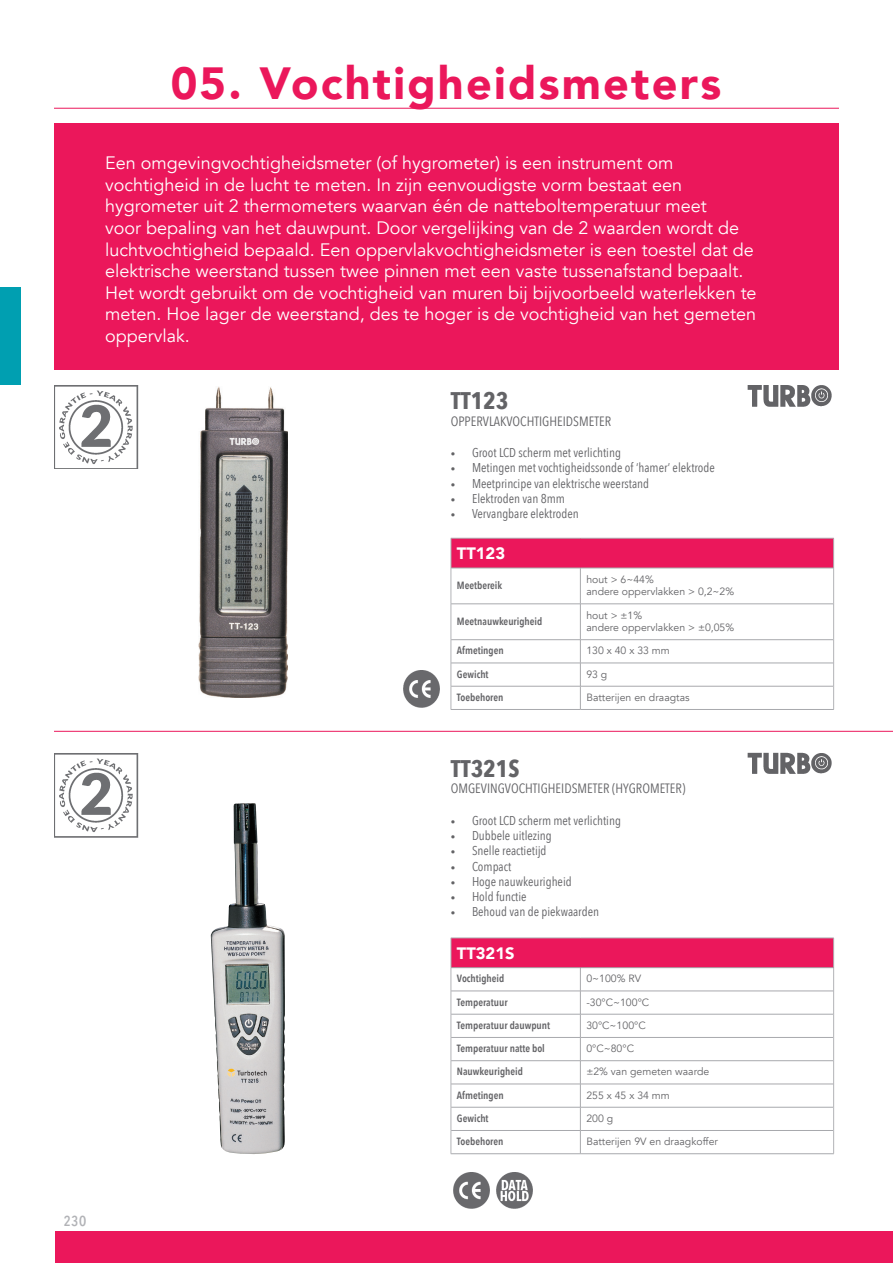
<style>
.page{position:relative;width:893px;height:1263px;background:#fff}
.page>*{position:absolute;margin:0;border:0;box-sizing:border-box;transform-origin:0 0}
.t1{font:900 45px "Avenir";letter-spacing:.05em;color:#eb175b}
.t2{font:700 24px "Avenir Next Condensed";color:#636366}
.t3{font:18px/21.6px "Avenir";color:#fff}
.t4{font:500 18px "Avenir Next Condensed";color:#b2b3b7}
.t5{font:900 16.5px "Avenir";color:#fff}
.t6{font:13.5px "Avenir Next Condensed";color:#636366}
.t7{font:12.75px "Avenir Next Condensed";color:#636366}
.t8{font:10.5px/12.6px "Avenir";color:#636366}
.t9{font:600 10.5px "Avenir Next Condensed";color:#636366}
.s1{font-weight:500;font-size:9px}
</style>
<div class="page">
<div style="left:54px;top:123px;width:785px;height:247px;background:#eb175b"></div>
<hr style="left:54px;top:108px;width:785px;height:1px;background:#eb175b">
<img style="left:199px;top:386px;width:88px;height:311px">
<hr style="left:54px;top:731px;width:839px;height:1px;background:#eb175b">
<img style="left:210px;top:803px;width:75px;height:351px">
<div style="left:451px;top:538px;width:383px;height:30px;background:#eb175b"></div>
<hr style="left:451px;top:568px;width:129px;height:1px;background:#a8a9ad">
<hr style="left:580px;top:568px;width:253px;height:1px;background:#a8a9ad">
<hr style="left:580px;top:568px;width:1px;height:36px;background:#a8a9ad">
<hr style="left:451px;top:604px;width:129px;height:1px;background:#a8a9ad">
<hr style="left:580px;top:604px;width:253px;height:1px;background:#a8a9ad">
<hr style="left:580px;top:604px;width:1px;height:35px;background:#a8a9ad">
<hr style="left:451px;top:639px;width:129px;height:1px;background:#a8a9ad">
<hr style="left:580px;top:639px;width:253px;height:1px;background:#a8a9ad">
<hr style="left:451px;top:663px;width:129px;height:1px;background:#a8a9ad">
<hr style="left:580px;top:663px;width:253px;height:1px;background:#a8a9ad">
<hr style="left:451px;top:686px;width:129px;height:1px;background:#a8a9ad">
<hr style="left:580px;top:686px;width:253px;height:1px;background:#a8a9ad">
<svg style="left:580px;top:640px;width:1px;height:69px"></svg>
<hr style="left:451px;top:709px;width:129px;height:1px;background:#a8a9ad">
<hr style="left:580px;top:709px;width:254px;height:1px;background:#a8a9ad">
<hr style="left:451px;top:538px;width:129px;height:1px;background:#b2b3b7">
<hr style="left:451px;top:538px;width:1px;height:30px;background:#b2b3b7">
<hr style="left:580px;top:538px;width:254px;height:1px;background:#b2b3b7">
<hr style="left:833px;top:538px;width:1px;height:30px;background:#b2b3b7">
<hr style="left:451px;top:568px;width:1px;height:36px;background:#b2b3b7">
<hr style="left:833px;top:568px;width:1px;height:36px;background:#b2b3b7">
<hr style="left:451px;top:604px;width:1px;height:36px;background:#b2b3b7">
<hr style="left:833px;top:604px;width:1px;height:36px;background:#b2b3b7">
<svg style="left:451px;top:640px;width:1px;height:69px"></svg>
<svg style="left:833px;top:640px;width:1px;height:69px"></svg>
<img style="left:747px;top:385px;width:85px;height:22px">
<div style="left:451px;top:938px;width:383px;height:30px;background:#eb175b"></div>
<hr style="left:451px;top:967px;width:129px;height:1px;background:#a8a9ad">
<hr style="left:580px;top:967px;width:253px;height:1px;background:#a8a9ad">
<hr style="left:451px;top:991px;width:129px;height:1px;background:#a8a9ad">
<hr style="left:580px;top:991px;width:253px;height:1px;background:#a8a9ad">
<hr style="left:451px;top:1014px;width:129px;height:1px;background:#a8a9ad">
<hr style="left:580px;top:1014px;width:253px;height:1px;background:#a8a9ad">
<hr style="left:451px;top:1037px;width:129px;height:1px;background:#a8a9ad">
<hr style="left:580px;top:1037px;width:253px;height:1px;background:#a8a9ad">
<hr style="left:451px;top:1060px;width:129px;height:1px;background:#a8a9ad">
<hr style="left:580px;top:1060px;width:253px;height:1px;background:#a8a9ad">
<hr style="left:451px;top:1084px;width:129px;height:1px;background:#a8a9ad">
<hr style="left:580px;top:1084px;width:253px;height:1px;background:#a8a9ad">
<hr style="left:451px;top:1107px;width:129px;height:1px;background:#a8a9ad">
<hr style="left:580px;top:1107px;width:253px;height:1px;background:#a8a9ad">
<hr style="left:451px;top:1130px;width:129px;height:1px;background:#a8a9ad">
<hr style="left:580px;top:1130px;width:253px;height:1px;background:#a8a9ad">
<svg style="left:580px;top:968px;width:1px;height:185px"></svg>
<hr style="left:451px;top:1153px;width:129px;height:1px;background:#a8a9ad">
<hr style="left:580px;top:1153px;width:254px;height:1px;background:#a8a9ad">
<hr style="left:451px;top:938px;width:129px;height:1px;background:#b2b3b7">
<hr style="left:451px;top:938px;width:1px;height:30px;background:#b2b3b7">
<hr style="left:580px;top:938px;width:254px;height:1px;background:#b2b3b7">
<hr style="left:833px;top:938px;width:1px;height:30px;background:#b2b3b7">
<svg style="left:451px;top:968px;width:1px;height:185px"></svg>
<svg style="left:833px;top:968px;width:1px;height:185px"></svg>
<img style="left:747px;top:753px;width:85px;height:21px">
<img style="left:404px;top:671px;width:36px;height:36px">
<img style="left:453px;top:1172px;width:37px;height:36px">
<img style="left:496px;top:1172px;width:36px;height:36px">
<div style="left:55px;top:1231px;width:838px;height:32px;background:#eb175b"></div>
<div style="left:0;top:287px;width:21px;height:98px;background:#009fb1"></div>
<img style="left:54px;top:385px;width:84px;height:84px">
<img style="left:54px;top:753px;width:84px;height:84px">
<h1 class="t1" style="left:171px;top:45px;width:552px">05. Vochtigheidsmeters</h1>
<p class="t3" style="left:105px;top:153px;width:653px">Een omgevingvochtigheidsmeter (of hygrometer) is een instrument om vochtigheid in de lucht te meten. In zijn eenvoudigste vorm bestaat een hygrometer uit 2 thermometers waarvan één de natteboltemperatuur meet<br>voor bepaling van het dauwpunt. Door vergelijking van de 2 waarden wordt de luchtvochtigheid bepaald. Een oppervlakvochtigheidsmeter is een toestel dat de elektrische weerstand tussen twee pinnen met een vaste tussenafstand bepaalt.<br>Het wordt gebruikt om de vochtigheid van muren bij bijvoorbeeld waterlekken te meten. Hoe lager de weerstand, des te hoger is de vochtigheid van het gemeten oppervlak.</p>
<h2 class="t2" style="left:451px;top:386px;width:59px">TT123</h2>
<p class="t6" style="left:451px;top:409px;width:162px">OPPERVLAKVOCHTIGHEIDSMETER</p>
<p class="t7" style="left:451px;top:442px;width:172px"><span class="s1">•</span> Groot LCD scherm met verlichting</p>
<p class="t7" style="left:451px;top:457px;width:266px"><span class="s1">•</span> Metingen met vochtigheidssonde of ‘hamer’ elektrode</p>
<p class="t7" style="left:451px;top:472px;width:200px"><span class="s1">•</span> Meetprincipe van elektrische weerstand</p>
<p class="t7" style="left:451px;top:488px;width:116px"><span class="s1">•</span> Elektroden van 8mm</p>
<p class="t7" style="left:451px;top:503px;width:130px"><span class="s1">•</span> Vervangbare elektroden</p>
<p class="t5" style="left:457px;top:539px;width:50px">TT123</p>
<p class="t9" style="left:457px;top:576px;width:47px">Meetbereik</p>
<p class="t8" style="left:586px;top:573px;width:149px">hout &gt; 6~44%<br>andere oppervlakken &gt; 0,2~2%</p>
<p class="t9" style="left:457px;top:612px;width:87px">Meetnauwkeurigheid</p>
<p class="t8" style="left:586px;top:609px;width:149px">hout &gt; ±1%<br>andere oppervlakken &gt; ±0,05%</p>
<p class="t9" style="left:457px;top:642px;width:48px">Afmetingen</p>
<p class="t8" style="left:586px;top:645px;width:85px">130 x 40 x 33 mm</p>
<p class="t9" style="left:457px;top:665px;width:33px">Gewicht</p>
<p class="t8" style="left:586px;top:668px;width:23px">93 g</p>
<p class="t9" style="left:457px;top:688px;width:48px">Toebehoren</p>
<p class="t8" style="left:586px;top:691px;width:105px">Batterijen en draagtas</p>
<h2 class="t2" style="left:451px;top:754px;width:70px">TT321S</h2>
<p class="t6" style="left:451px;top:777px;width:236px">OMGEVINGVOCHTIGHEIDSMETER (HYGROMETER)</p>
<p class="t7" style="left:451px;top:809px;width:172px"><span class="s1">•</span> Groot LCD scherm met verlichting</p>
<p class="t7" style="left:451px;top:824px;width:103px"><span class="s1">•</span> Dubbele uitlezing</p>
<p class="t7" style="left:451px;top:840px;width:97px"><span class="s1">•</span> Snelle reactietijd</p>
<p class="t7" style="left:451px;top:855px;width:62px"><span class="s1">•</span> Compact</p>
<p class="t7" style="left:451px;top:870px;width:123px"><span class="s1">•</span> Hoge nauwkeurigheid</p>
<p class="t7" style="left:451px;top:886px;width:77px"><span class="s1">•</span> Hold functie</p>
<p class="t7" style="left:451px;top:901px;width:150px"><span class="s1">•</span> Behoud van de piekwaarden</p>
<p class="t5" style="left:457px;top:939px;width:59px">TT321S</p>
<p class="t9" style="left:457px;top:970px;width:49px">Vochtigheid</p>
<p class="t8" style="left:586px;top:973px;width:56px">0~100% RV</p>
<p class="t9" style="left:457px;top:993px;width:52px">Temperatuur</p>
<p class="t8" style="left:586px;top:996px;width:64px">-30°C~100°C</p>
<p class="t9" style="left:457px;top:1016px;width:95px">Temperatuur dauwpunt</p>
<p class="t8" style="left:586px;top:1019px;width:61px">30°C~100°C</p>
<p class="t9" style="left:457px;top:1039px;width:89px">Temperatuur natte bol</p>
<p class="t8" style="left:586px;top:1042px;width:49px">0°C~80°C</p>
<p class="t9" style="left:457px;top:1063px;width:68px">Nauwkeurigheid</p>
<p class="t8" style="left:586px;top:1066px;width:124px">±2% van gemeten waarde</p>
<p class="t9" style="left:457px;top:1086px;width:48px">Afmetingen</p>
<p class="t8" style="left:586px;top:1089px;width:85px">255 x 45 x 34 mm</p>
<p class="t9" style="left:457px;top:1109px;width:33px">Gewicht</p>
<p class="t8" style="left:586px;top:1112px;width:28px">200 g</p>
<p class="t9" style="left:457px;top:1132px;width:48px">Toebehoren</p>
<p class="t8" style="left:586px;top:1135px;width:133px">Batterijen 9V en draagkoffer</p>
<p class="t4" style="left:63px;top:1209px;width:25px">230</p>
</div>
